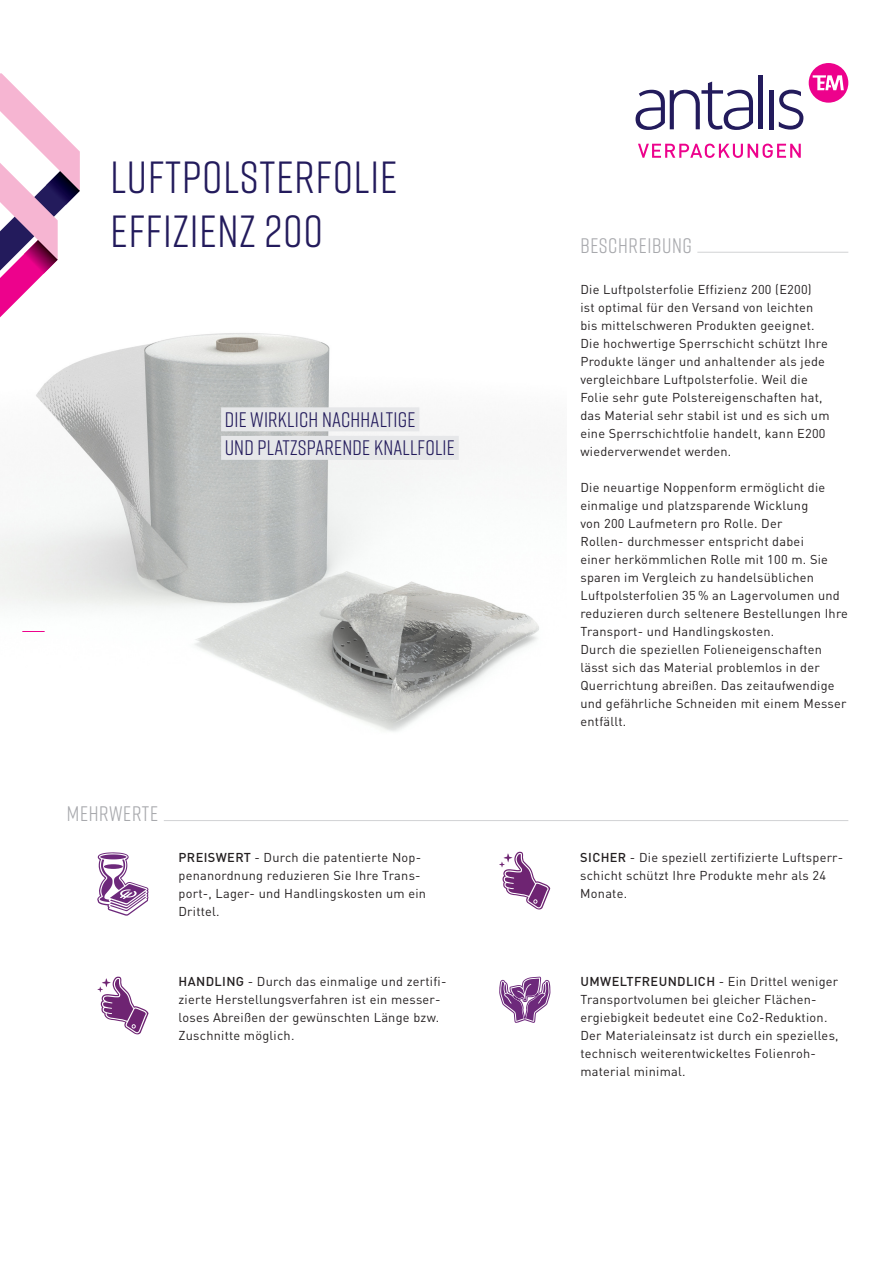
<style>
.page{position:relative;width:893px;height:1263px;background:#fff}
.page>*{position:absolute;margin:0;border:0;box-sizing:border-box;transform-origin:0 0}
.t1{font:45px/54px "Rift";letter-spacing:.02em;color:#231b5c}
.Image-Title{font:21px "Rift";letter-spacing:.01em;color:#231b5c}
.Subhead{font:21px "Rift";letter-spacing:.03em;color:#a8a9ad}
.Body{font:12.75px/18px "DIN Pro";letter-spacing:.02em;color:#231f20}
.Mehrwert-Umwelt{font:12.75px/18px "DINOT";letter-spacing:.02em;color:#231f20}
.s1{font-weight:500}
</style>
<div class="page">
<img style="left:0;top:317px;width:539px;height:415px">
<svg style="left:22px;top:631px;width:23px;height:1px"></svg>
<hr style="left:697px;top:252px;width:151px;height:1px;background:#d1d2d4">
<div style="left:221px;top:407px;width:198px;height:24px;background:#e6e7e9"></div>
<div style="left:221px;top:436px;width:238px;height:24px;background:#e6e7e9"></div>
<svg style="left:779px;top:90px;width:24px;height:40px"></svg>
<hr style="left:758px;top:75px;width:4px;height:54px;background:#231b5c">
<hr style="left:770px;top:90px;width:4px;height:39px;background:#231b5c">
<svg style="left:635px;top:82px;width:118px;height:48px"></svg>
<svg style="left:809px;top:63px;width:39px;height:40px"></svg>
<svg style="left:638px;top:144px;width:163px;height:14px"></svg>
<svg style="left:0;top:73px;width:80px;height:244px"></svg>
<img style="left:24px;top:240px;width:34px;height:34px">
<img style="left:38px;top:240px;width:20px;height:20px">
<svg style="left:97px;top:852px;width:51px;height:64px"></svg>
<svg style="left:97px;top:977px;width:51px;height:57px"></svg>
<svg style="left:499px;top:852px;width:51px;height:57px"></svg>
<svg style="left:499px;top:977px;width:51px;height:46px"></svg>
<hr style="left:164px;top:820px;width:684px;height:1px;background:#d1d2d4">
<p class="t1" style="left:111px;top:148px;width:288px">LUFTPOLSTERFOLIE<br>EFFIZIENZ 200</p>
<p class="Image-Title" style="left:225px;top:405px;width:192px">DIE WIRKLICH NACHHALTIGE</p>
<p class="Image-Title" style="left:225px;top:433px;width:232px">UND PLATZSPARENDE KNALLFOLIE</p>
<p class="Subhead" style="left:67px;top:799px;width:93px">MEHRWERTE</p>
<p class="Mehrwert-Umwelt" style="left:178px;top:847px;width:249px"><span class="s1">PREISWERT</span> - Durch die patentierte Nop&shy;penanordnung reduzieren Sie Ihre Trans&shy;port-, Lager- und Handlingskosten um ein<br>Drittel.</p>
<p class="Mehrwert-Umwelt" style="left:178px;top:972px;width:269px"><span class="s1">HANDLING</span> - Durch das einmalige und zertifi&shy;zierte Herstellungsverfahren ist ein messer&shy;loses Abreißen der gewünschten Länge bzw.<br>Zuschnitte möglich.</p>
<p class="Subhead" style="left:580px;top:230px;width:113px">BESCHREIBUNG</p>
<p class="Body" style="left:580px;top:280px;width:251px">Die Luftpolsterfolie Effizienz 200 (E200)<br>ist optimal für den Versand von leichten bis mittelschweren Produkten geeignet.<br>Die hochwertige Sperrschicht schützt Ihre Produkte länger und anhaltender als jede vergleichbare Luftpolsterfolie. Weil die Folie sehr gute Polstereigenschaften hat, das Material sehr stabil ist und es sich um eine Sperrschichtfolie handelt, kann E200 wiederverwendet werden.</p>
<p class="Body" style="left:580px;top:478px;width:269px">Die neuartige Noppenform ermöglicht die einmalige und platzsparende Wicklung<br>von 200 Laufmetern pro Rolle. Der<br>Rollen- durchmesser entspricht dabei<br>einer herkömmlichen Rolle mit 100 m. Sie sparen im Vergleich zu handelsüblichen Luftpolsterfolien 35 % an Lagervolumen und reduzieren durch seltenere Bestellungen Ihre Transport- und Handlingskosten.</p>
<p class="Body" style="left:580px;top:640px;width:267px">Durch die speziellen Folieneigenschaften lässt sich das Material problemlos in der Querrichtung abreißen. Das zeitaufwendige und gefährliche Schneiden mit einem Messer entfällt.</p>
<p class="Mehrwert-Umwelt" style="left:580px;top:847px;width:264px"><span class="s1">SICHER</span> - Die speziell zertifizierte Luftsperr&shy;schicht schützt Ihre Produkte mehr als 24<br>Monate.</p>
<p class="Mehrwert-Umwelt" style="left:580px;top:972px;width:260px"><span class="s1">UMWELTFREUNDLICH</span> - Ein Drittel weniger Transportvolumen bei gleicher Flächen&shy;ergiebigkeit bedeutet eine Co2-Reduktion.<br>Der Materialeinsatz ist durch ein spezielles, technisch weiterentwickeltes Folienroh&shy;material minimal.</p>
</div>
